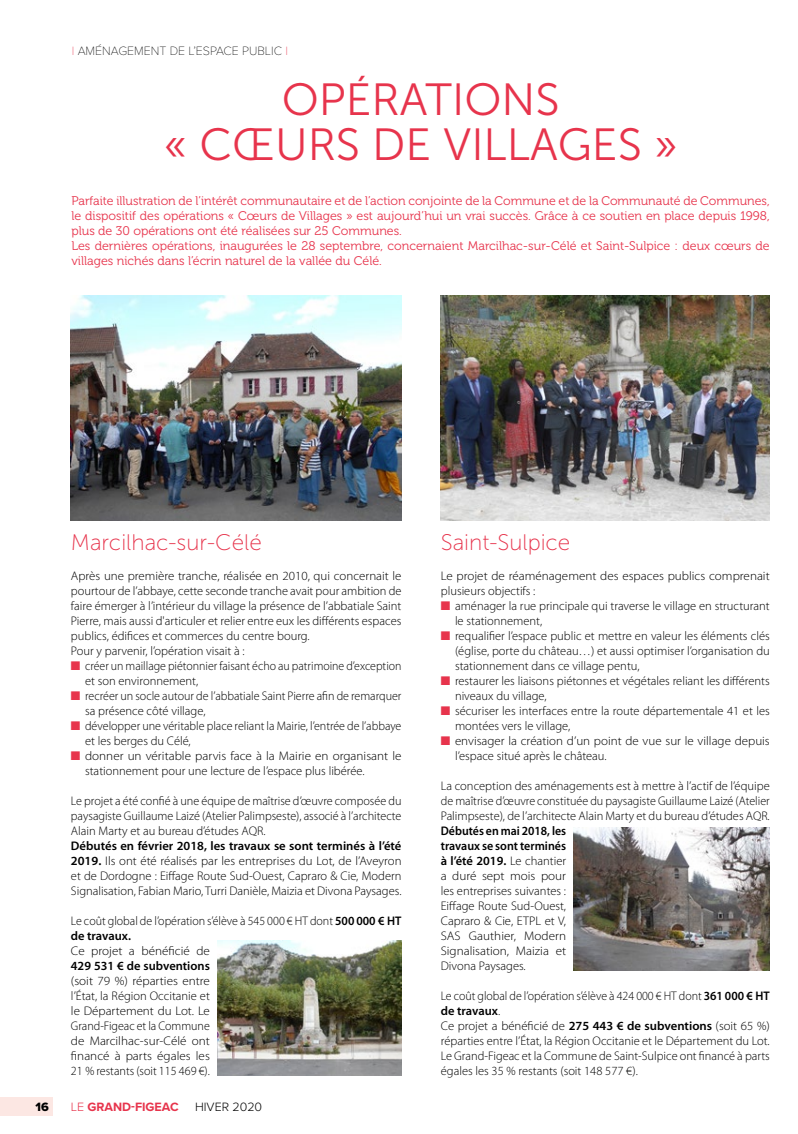
<style>
.page{position:relative;width:798px;height:1134px;background:#fff}
.page>*{position:absolute;margin:0;border:0;box-sizing:border-box;transform-origin:0 0}
.t1{font:45px/45px "Museo Sans 300";color:#e7344c;text-align:center}
.t2{font:22.5px "Museo Sans 100";color:#e7344c}
.t3{font:300 12.5px/15px "Myriad Pro";color:#000;text-align:justify}
.t4{font:12.5px/15px "Museo 300";color:#e7344c}
.t5{font:300 12.5px/15px "Myriad Pro";color:#000;scale:1.05 1}
.t6{font:300 12.5px/15px "Myriad Pro";color:#000;scale:.95 1}
.t7{font:300 12.5px/15px "Myriad Pro";color:#000;scale:.96 1}
.t8{font:300 12.5px/15px "Myriad Pro";color:#000;scale:1.04 1}
.t9{font:100 12.5px "Proxima Nova T";color:#000}
.t10{font:600 12.5px "Myriad Pro";color:#000}
.t11{font:700 12.5px "Proxima Nova";color:#e7344c}
.t12{font:300 12.5px "Proxima Nova";color:#000}
.t13{font:12.5px "Proxima Nova Extrabld";color:#000}
.s1{color:#e7344c}
.s2{font-weight:600}
.s3{font-weight:300}
</style>
<div class="page">
<div style="left:0;top:1097px;width:53px;height:19px;background:#fce7e3"></div>
<img style="left:71px;top:295px;width:330px;height:225px">
<img style="left:217px;top:941px;width:184px;height:135px">
<img style="left:440px;top:295px;width:329px;height:225px">
<img style="left:573px;top:827px;width:196px;height:143px">
<p class="t9" style="left:72px;top:41px;width:217px"><span class="s1">I</span> AMÉNAGEMENT DE L’ESPACE PUBLIC <span class="s1">I</span></p>
<h1 class="t1" style="left:164px;top:77px;width:515px">OPÉRATIONS<br>« CŒURS DE VILLAGES »</h1>
<p class="t4" style="left:71px;top:194px;width:699px">Parfaite illustration de l’intérêt communautaire et de l’action conjointe de la Commune et de la Communauté de Communes, le dispositif des opérations « Cœurs de Villages » est aujourd’hui un vrai succès. Grâce à ce soutien en place depuis 1998, plus de 30 opérations ont été réalisées sur 25 Communes.<br>Les dernières opérations, inaugurées le 28 septembre, concernaient Marcilhac-sur-Célé et Saint-Sulpice : deux cœurs de villages nichés dans l’écrin naturel de la vallée du Célé.</p>
<h2 class="t2" style="left:71px;top:530px;width:192px">Marcilhac-sur-Célé</h2>
<p class="t3" style="left:71px;top:568px;width:332px;text-align:left">Après une première tranche, réalisée en 2010, qui concernait le pourtour de l’abbaye, cette seconde tranche avait pour ambition de faire émerger à l’intérieur du village la présence de l’abbatiale Saint Pierre, mais aussi d'articuler et relier entre eux les différents espaces publics, édifices et commerces du centre bourg.<br>Pour y parvenir, l’opération visait à :</p>
<p class="t6" style="left:85px;top:658px;width:334px;text-indent:-14px"><span class="s1">■</span> créer un maillage piétonnier faisant écho au patrimoine d’exception et son environnement,</p>
<p class="t7" style="left:85px;top:688px;width:331px;text-indent:-14px"><span class="s1">■</span> recréer un socle autour de l’abbatiale Saint Pierre afin de remarquer sa présence côté village,</p>
<p class="t7" style="left:85px;top:718px;width:331px;text-indent:-14px"><span class="s1">■</span> développer une véritable place reliant la Mairie, l’entrée de l’abbaye et les berges du Célé,</p>
<p class="t5" style="left:85px;top:748px;width:303px;text-indent:-14px"><span class="s1">■</span> donner un véritable parvis face à la Mairie en organisant le stationnement pour une lecture de l’espace plus libérée.</p>
<p class="t3" style="left:71px;top:793px;width:332px">Le projet a été confié à une équipe de maîtrise d’œuvre composée du paysagiste Guillaume Laizé (Atelier Palimpseste), associé à l’architecte Alain Marty et au bureau d’études AQR.</p>
<p class="t3" style="left:71px;top:838px;width:332px"><span class="s2">Débutés en février 2018, les travaux se sont terminés à l’été 2019.</span> Ils ont été réalisés par les entreprises du Lot, de l’Aveyron et de Dordogne : Eiffage Route Sud-Ouest, Capraro &amp; Cie, Modern Signalisation, Fabian Mario, Turri Danièle, Maizia et Divona Paysages.</p>
<p class="t7" style="left:71px;top:913px;width:345px">Le coût global de l’opération s’élève à 545 000 € HT dont <span class="s2">500 000 € HT de travaux.</span></p>
<p class="t5" style="left:71px;top:943px;width:134px">Ce projet a bénéficié de</p>
<p class="t10" style="left:71px;top:958px;width:140px">429 531 € de subventions</p>
<p class="t5" style="left:71px;top:973px;width:134px;text-align:justify">(soit 79 %) réparties entre l’État, la Région Occitanie et le Département du Lot. Le Grand-Figeac et la Commune de Marcilhac-sur-Célé ont financé à parts égales les 21 % restants (soit 115 469 €).</p>
<p class="t13" style="left:35px;top:1097px;width:15px">16</p>
<p class="t11" style="left:71px;top:1097px;width:109px"><span class="s3">LE</span> GRAND-FIGEAC</p>
<p class="t12" style="left:195px;top:1097px;width:69px">HIVER 2020</p>
<h2 class="t2" style="left:440px;top:530px;width:131px">Saint-Sulpice</h2>
<p class="t5" style="left:440px;top:568px;width:314px">Le projet de réaménagement des espaces publics comprenait plusieurs objectifs :</p>
<p class="t3" style="left:455px;top:598px;width:316px;text-indent:-14px"><span class="s1">■</span> aménager la rue principale qui traverse le village en structurant le stationnement,</p>
<p class="t3" style="left:455px;top:628px;width:316px;text-indent:-14px"><span class="s1">■</span> requalifier l’espace public et mettre en valeur les éléments clés (église, porte du château…) et aussi optimiser l’organisation du stationnement dans ce village pentu,</p>
<p class="t3" style="left:455px;top:673px;width:316px;text-indent:-14px"><span class="s1">■</span> restaurer les liaisons piétonnes et végétales reliant les différents niveaux du village,</p>
<p class="t3" style="left:455px;top:703px;width:316px;text-indent:-14px"><span class="s1">■</span> sécuriser les interfaces entre la route départementale 41 et les montées vers le village,</p>
<p class="t8" style="left:455px;top:733px;width:304px;text-indent:-14px"><span class="s1">■</span> envisager la création d’un point de vue sur le village depuis l’espace situé après le château.</p>
<p class="t3" style="left:440px;top:778px;width:330px">La conception des aménagements est à mettre à l’actif de l’équipe de maîtrise d’œuvre constituée du paysagiste Guillaume Laizé (Atelier Palimpseste), de l’architecte Alain Marty et du bureau d’études AQR.</p>
<p class="t3" style="left:440px;top:823px;width:127px"><span class="s2">Débutés en mai 2018, les travaux se sont terminés à l’été 2019.</span> Le chantier a duré sept mois pour les entreprises suivantes :<br>Eiffage Route Sud-Ouest, Capraro &amp; Cie, ETPL et V, SAS Gauthier, Modern Signalisation, Maizia et Divona Paysages.</p>
<p class="t6" style="left:440px;top:988px;width:347px">Le coût global de l’opération s’élève à 424 000 € HT dont <span class="s2">361 000 € HT de travaux</span>.<br>Ce projet a bénéficié de <span class="s2">275 443 € de subventions</span> (soit 65 %) réparties entre l’État, la Région Occitanie et le Département du Lot.<br>Le Grand-Figeac et la Commune de Saint-Sulpice ont financé à parts égales les 35 % restants (soit 148 577 €).</p>
</div>
